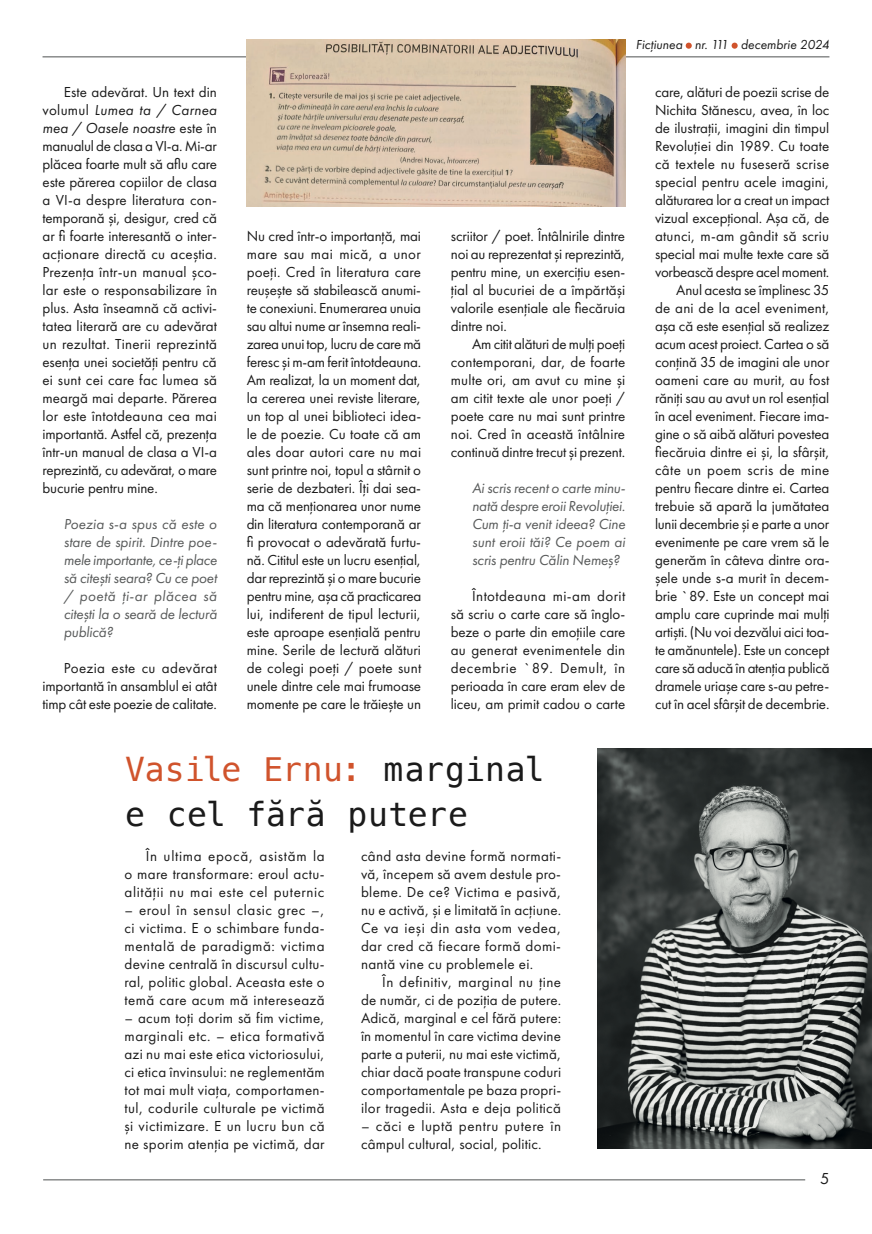
<style>
.page{position:relative;width:872px;height:1234px;background:#fff}
.page>*{position:absolute;margin:0;border:0;box-sizing:border-box;transform-origin:0 0}
.t1{font:33px/45px "Menlo";letter-spacing:.01em;color:#1a1a1a}
.t2{font:16.5px "Futura PT";color:#1a1a1a}
.t3{font:15px/18px "Futura PT";letter-spacing:-.01em;color:#1a1a1a;text-align:justify}
.t4{font:italic 15px/18px "Futura PT";letter-spacing:-.01em;color:#585a5a;text-align:justify}
.t5{font:15px/18px "Futura PT";letter-spacing:.01em;color:#1a1a1a}
.t6{font:italic 13.5px "Futura PT";color:#1a1a1a}
.s1{font-style:italic}
.s2{color:#d0532c}
</style>
<div class="page">
<hr style="left:43px;top:56px;width:786px;height:2px;background:#898b8b">
<hr style="left:43px;top:1178px;width:762px;height:2px;background:#898b8b">
<svg style="left:685px;top:43px;width:7px;height:6px"></svg>
<svg style="left:731px;top:43px;width:6px;height:6px"></svg>
<img style="left:597px;top:748px;width:275px;height:400px">
<img style="left:247px;top:39px;width:378px;height:167px">
<p class="t3" style="left:43px;top:82px;width:176px;text-indent:21px">Este adevărat. Un text din volumul <span class="s1">Lumea ta / Carnea mea / Oasele noastre</span> este în manualul de clasa a VI-a. Mi-ar plăcea foarte mult să aflu care este părerea copiilor de clasa a VI-a despre literatura con&shy;temporană și, desigur, cred că ar fi foarte interesantă o inter&shy;acționare directă cu aceștia.<br>Prezența într-un manual șco&shy;lar este o responsabilizare în plus. Asta înseamnă că activi&shy;tatea literară are cu adevărat un rezultat. Tinerii reprezintă esența unei societăți pentru că ei sunt cei care fac lumea să meargă mai departe. Părerea lor este întotdeauna cea mai importantă. Astfel că, prezența într-un manual de clasa a VI-a reprezintă, cu adevărat, o mare bucurie pentru mine.</p>
<p class="t4" style="left:64px;top:514px;width:155px">Poezia s-a spus că este o stare de spirit. Dintre poe&shy;mele importante, ce-ți place să citești seara? Cu ce poet / poetă ți-ar plăcea să citești la o seară de lectură publică?</p>
<p class="t3" style="left:43px;top:658px;width:176px;text-indent:21px">Poezia este cu adevărat importantă în ansamblul ei atât timp cât este poezie de calitate.</p>
<p class="t6" style="left:636px;top:36px;width:195px">Ficțiunea nr. 111 decembrie 2024</p>
<p class="t3" style="left:247px;top:226px;width:176px">Nu cred într-o importanță, mai mare sau mai mică, a unor poeți. Cred în literatura care reușește să stabilească anumi&shy;te conexiuni. Enumerarea unuia sau altui nume ar însemna reali&shy;zarea unui top, lucru de care mă feresc și m-am ferit întotdeauna.<br>Am realizat, la un moment dat, la cererea unei reviste literare, un top al unei biblioteci idea&shy;le de poezie. Cu toate că am ales doar autori care nu mai sunt printre noi, topul a stârnit o serie de dezbateri. Îți dai sea&shy;ma că menționarea unor nume din literatura contemporană ar fi provocat o adevărată furtu&shy;nă. Cititul este un lucru esențial, dar reprezintă și o mare bucurie pentru mine, așa că practicarea lui, indiferent de tipul lecturii, este aproape esențială pentru mine. Serile de lectură alături de colegi poeți / poete sunt unele dintre cele mai frumoase momente pe care le trăiește un</p>
<p class="t3" style="left:451px;top:226px;width:176px">scriitor / poet. Întâlnirile dintre noi au reprezentat și reprezintă, pentru mine, un exercițiu esen&shy;țial al bucuriei de a împărtăși valorile esențiale ale fiecăruia dintre noi.</p>
<p class="t3" style="left:451px;top:334px;width:176px;text-indent:21px">Am citit alături de mulți poeți contemporani, dar, de foarte multe ori, am avut cu mine și am citit texte ale unor poeți / poete care nu mai sunt printre noi. Cred în această întâlnire continuă dintre trecut și prezent.</p>
<p class="t4" style="left:472px;top:478px;width:155px">Ai scris recent o carte minu&shy;nată despre eroii Revoluției.<br>Cum ți-a venit ideea? Cine sunt eroii tăi? Ce poem ai scris pentru Călin Nemeș?</p>
<p class="t3" style="left:451px;top:586px;width:176px;text-indent:21px">Întotdeauna mi-am dorit să scriu o carte care să înglo&shy;beze o parte din emoțiile care au generat evenimentele din decembrie `89. Demult, în perioada în care eram elev de liceu, am primit cadou o carte</p>
<p class="t3" style="left:655px;top:82px;width:176px;text-align:right">care, alături de poezii scrise de<br>Nichita Stănescu, avea, în loc de ilustrații, imagini din timpul<br>Revoluției din 1989. Cu toate că textele nu fuseseră scrise special pentru acele imagini, alăturarea lor a creat un impact vizual excepțional. Așa că, de atunci, m-am gândit să scriu special mai multe texte care să vorbească despre acel moment.<br>Anul acesta se împlinesc 35<br>de ani de la acel eveniment, așa că este esențial să realizez acum acest proiect. Cartea o să conțină 35 de imagini ale unor oameni care au murit, au fost răniți sau au avut un rol esențial în acel eveniment. Fiecare ima&shy;gine o să aibă alături povestea fiecăruia dintre ei și, la sfârșit, câte un poem scris de mine pentru fiecare dintre ei. Cartea trebuie să apară la jumătatea lunii decembrie și e parte a unor evenimente pe care vrem să le generăm în câteva dintre ora&shy;șele unde s-a murit în decem&shy;brie `89. Este un concept mai amplu care cuprinde mai mulți artiști. (Nu voi dezvălui aici toa&shy;te amănuntele). Este un concept care să aducă în atenția publică dramele uriașe care s-au petre&shy;cut în acel sfârșit de decembrie.</p>
<h1 class="t1" style="left:125px;top:746px;width:419px"><span class="s2">Vasile Ernu:</span> marginal e cel fără putere</h1>
<p class="t3" style="left:361px;top:846px;width:202px">când asta devine formă normati&shy;vă, începem să avem destule pro&shy;bleme. De ce? Victima e pasivă, nu e activă, și e limitată în acțiune.<br>Ce va ieși din asta vom vedea, dar cred că fiecare formă domi&shy;nantă vine cu problemele ei.</p>
<p class="t3" style="left:361px;top:972px;width:202px;text-indent:21px">În definitiv, marginal nu ține de număr, ci de poziția de putere.<br>Adică, marginal e cel fără putere: în momentul în care victima devine parte a puterii, nu mai este victimă, chiar dacă poate transpune coduri comportamentale pe baza propri&shy;ilor tragedii. Asta e deja politică</p>
<p class="t5" style="left:361px;top:1116px;width:202px">– căci e luptă pentru putere în câmpul cultural, social, politic.</p>
<p class="t3" style="left:124px;top:846px;width:202px;text-indent:21px">În ultima epocă, asistăm la o mare transformare: eroul actu&shy;alității nu mai este cel puternic</p>
<p class="t3" style="left:124px;top:900px;width:202px">– eroul în sensul clasic grec –, ci victima. E o schimbare funda&shy;mentală de paradigmă: victima devine centrală în discursul cultu&shy;ral, politic global. Aceasta este o temă care acum mă interesează</p>
<p class="t3" style="left:124px;top:1008px;width:202px">– acum toți dorim să fim victime, marginali etc. – etica formativă azi nu mai este etica victoriosului, ci etica învinsului: ne reglementăm tot mai mult viața, comportamen&shy;tul, codurile culturale pe victimă și victimizare. E un lucru bun că ne sporim atenția pe victimă, dar</p>
<p class="t2" style="left:820px;top:1167px;width:11px">5</p>
</div>
